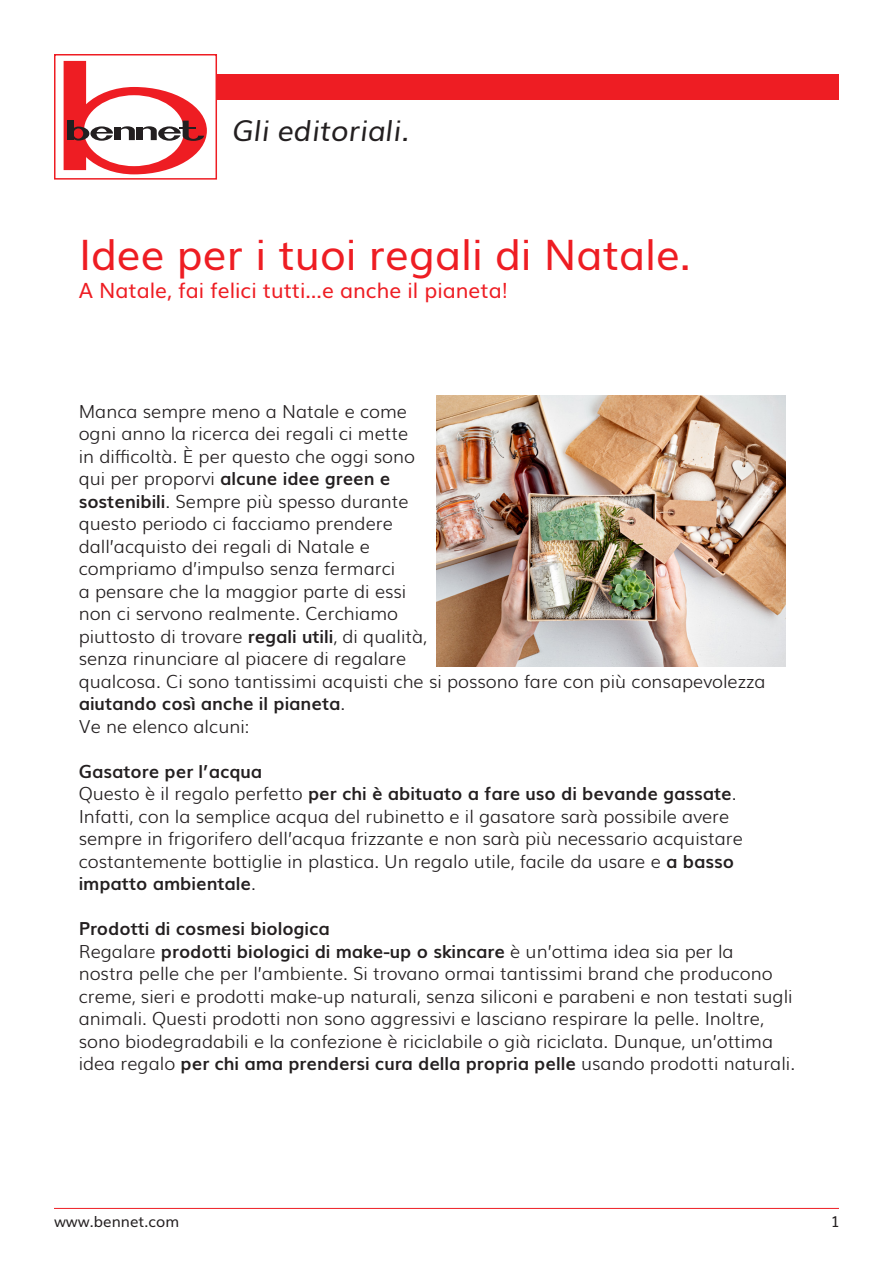
<style>
.page{position:relative;width:893px;height:1263px;background:#fff}
.page>*{position:absolute;margin:0;border:0;box-sizing:border-box;transform-origin:0 0}
.t1{font:42px "Muli";color:#ee1d23}
.t2{font:italic 28.5px "Muli";color:#231f20}
.t3{font:21px "Muli";color:#ee1d23}
.t4{font:300 18px/22.5px "Muli";color:#231f20}
.t5{font:700 18px "Muli";color:#231f20}
.t6{font:15px "Muli";color:#231f20}
.s1{font-weight:700}
</style>
<div class="page">
<div style="left:54px;top:74px;width:785px;height:26px;background:#ee1d23"></div>
<div style="left:55px;top:55px;width:161px;height:124px;background:#fff"></div>
<div style="left:54px;top:54px;width:163px;height:126px;border:2px solid #ee1d23"></div>
<svg style="left:64px;top:61px;width:143px;height:113px"></svg>
<hr style="left:54px;top:1208px;width:785px;height:1px;background:#ee1d23">
<img style="left:437px;top:395px;width:349px;height:272px">
<p class="t2" style="left:233px;top:107px;width:178px">Gli editoriali.</p>
<p class="t1" style="left:79px;top:220px;width:614px">Idee per i tuoi regali di Natale.</p>
<p class="t3" style="left:79px;top:273px;width:431px">A Natale, fai felici tutti…e anche il pianeta!</p>
<p class="t4" style="left:79px;top:399px;width:688px">Manca sempre meno a Natale e come<br>ogni anno la ricerca dei regali ci mette<br>in difficoltà. È per questo che oggi sono<br>qui per proporvi <span class="s1">alcune idee green e<br>sostenibili</span>. Sempre più spesso durante<br>questo periodo ci facciamo prendere<br>dall’acquisto dei regali di Natale e<br>compriamo d’impulso senza fermarci<br>a pensare che la maggior parte di essi<br>non ci servono realmente. Cerchiamo<br>piuttosto di trovare <span class="s1">regali utili</span>, di qualità,<br>senza rinunciare al piacere di regalare<br>qualcosa. Ci sono tantissimi acquisti che si possono fare con più consapevolezza <span class="s1">aiutando così anche il pianeta</span>.</p>
<p class="t4" style="left:79px;top:714px;width:172px">Ve ne elenco alcuni:</p>
<p class="t5" style="left:79px;top:757px;width:185px">Gasatore per l’acqua</p>
<p class="t4" style="left:79px;top:781px;width:666px">Questo è il regalo perfetto <span class="s1">per chi è abituato a fare uso di bevande gassate</span>.<br>Infatti, con la semplice acqua del rubinetto e il gasatore sarà possibile avere sempre in frigorifero dell’acqua frizzante e non sarà più necessario acquistare costantemente bottiglie in plastica. Un regalo utile, facile da usare e <span class="s1">a basso impatto ambientale</span>.</p>
<p class="t5" style="left:79px;top:914px;width:253px">Prodotti di cosmesi biologica</p>
<p class="t4" style="left:79px;top:939px;width:718px">Regalare <span class="s1">prodotti biologici di make-up o skincare</span> è un’ottima idea sia per la<br>nostra pelle che per l’ambiente. Si trovano ormai tantissimi brand che producono creme, sieri e prodotti make-up naturali, senza siliconi e parabeni e non testati sugli animali. Questi prodotti non sono aggressivi e lasciano respirare la pelle. Inoltre, sono biodegradabili e la confezione è riciclabile o già riciclata. Dunque, un’ottima idea regalo <span class="s1">per chi ama prendersi cura della propria pelle</span> usando prodotti naturali.</p>
<p class="t6" style="left:54px;top:1209px;width:127px">www.bennet.com</p>
<p class="t6" style="left:831px;top:1209px;width:11px">1</p>
</div>
